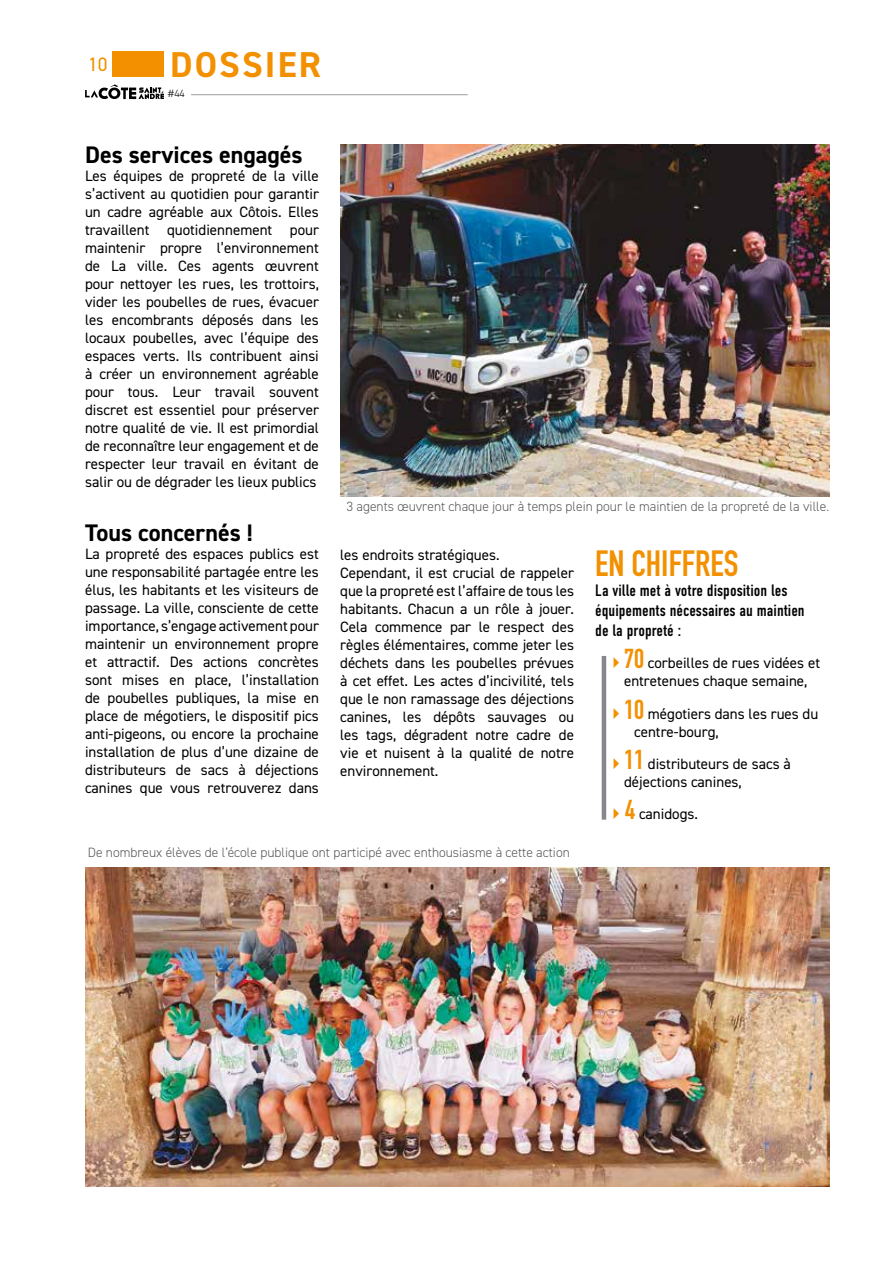
<style>
.page{position:relative;width:893px;height:1263px;background:#fff}
.page>*{position:absolute;margin:0;border:0;box-sizing:border-box;transform-origin:0 0}
.t1{font:700 36px "DIN Condensed";color:#f39000}
.t2{font:700 36px "DIN2014";letter-spacing:.06em;color:#f39000}
.t3{font:700 24px "DIN2014";color:#000}
.t4{font:19.5px "DIN2014";color:#f39000}
.t5{font:16.5px/19.8px "DIN Condensed";color:#000}
.t6{font:15px/18px "DIN2014";color:#000}
.t7{font:300 13.5px "DIN2014";color:#575756}
.t8{font:300 10.5px "DIN2014";color:#000}
.s1{font-family:"DIN Condensed";font-weight:700;font-size:27px;color:#f39000}
</style>
<div class="page">
<svg style="left:85px;top:84px;width:79px;height:15px"></svg>
<hr style="left:191px;top:94px;width:277px;height:1px;background:#9d9d9c">
<div style="left:113px;top:51px;width:51px;height:26px;background:#f39000"></div>
<hr style="left:602px;top:656px;width:4px;height:164px;background:#86888c">
<img style="left:340px;top:145px;width:489px;height:352px">
<img style="left:85px;top:867px;width:744px;height:319px">
<h3 class="t4" style="left:88px;top:52px;width:21px">10</h3>
<h1 class="t2" style="left:170px;top:40px;width:152px">DOSSIER</h1>
<p class="t8" style="left:168px;top:87px;width:18px">#44</p>
<h2 class="t3" style="left:85px;top:139px;width:219px">Des services engagés</h2>
<p class="t6" style="left:85px;top:167px;width:235px;text-align:justify">Les équipes de propreté de la ville s’activent au quotidien pour garantir un cadre agréable aux Côtois. Elles travaillent quotidiennement pour maintenir propre l’environnement de La ville. Ces agents œuvrent pour nettoyer les rues, les trottoirs, vider les poubelles de rues, évacuer les encombrants déposés dans les locaux poubelles, avec l’équipe des espaces verts. Ils contribuent ainsi à créer un environnement agréable pour tous. Leur travail souvent discret est essentiel pour préserver notre qualité de vie. Il est primordial de reconnaître leur engagement et de respecter leur travail en évitant de salir ou de dégrader les lieux publics</p>
<h2 class="t3" style="left:85px;top:517px;width:169px">Tous concernés !</h2>
<p class="t6" style="left:85px;top:545px;width:235px;text-align:justify">La propreté des espaces publics est une responsabilité partagée entre les élus, les habitants et les visiteurs de passage. La ville, consciente de cette importance, s’engage activement pour maintenir un environnement propre et attractif. Des actions concrètes sont mises en place, l’installation de poubelles publiques, la mise en place de mégotiers, le dispositif pics anti-pigeons, ou encore la prochaine installation de plus d’une dizaine de distributeurs de sacs à déjections canines que vous retrouverez dans</p>
<p class="t7" style="left:347px;top:498px;width:484px">3 agents œuvrent chaque jour à temps plein pour le maintien de la propreté de la ville.</p>
<p class="t6" style="left:340px;top:545px;width:235px">les endroits stratégiques.<br>Cependant, il est crucial de rappeler que la propreté est l’affaire de tous les habitants. Chacun a un rôle à jouer.<br>Cela commence par le respect des règles élémentaires, comme jeter les déchets dans les poubelles prévues à cet effet. Les actes d’incivilité, tels que le non ramassage des déjections canines, les dépôts sauvages ou les tags, dégradent notre cadre de vie et nuisent à la qualité de notre environnement.</p>
<h1 class="t1" style="left:595px;top:539px;width:145px">EN CHIFFRES</h1>
<p class="t5" style="left:595px;top:581px;width:211px">La ville met à votre disposition les équipements nécessaires au maintien de la propreté :</p>
<p class="t6" style="left:624px;top:654px;width:198px"><span class="s1">70</span> corbeilles de rues vidées et entretenues chaque semaine,</p>
<p class="t6" style="left:634px;top:704px;width:186px;text-indent:-10px"><span class="s1">10</span> mégotiers dans les rues du centre-bourg,</p>
<p class="t6" style="left:624px;top:754px;width:168px"><span class="s1">11</span> distributeurs de sacs à déjections canines,</p>
<p class="t6" style="left:625px;top:805px;width:74px"><span class="s1">4</span> canidogs.</p>
<p class="t7" style="left:88px;top:844px;width:483px">De nombreux élèves de l’école publique ont participé avec enthousiasme à cette action</p>
</div>
